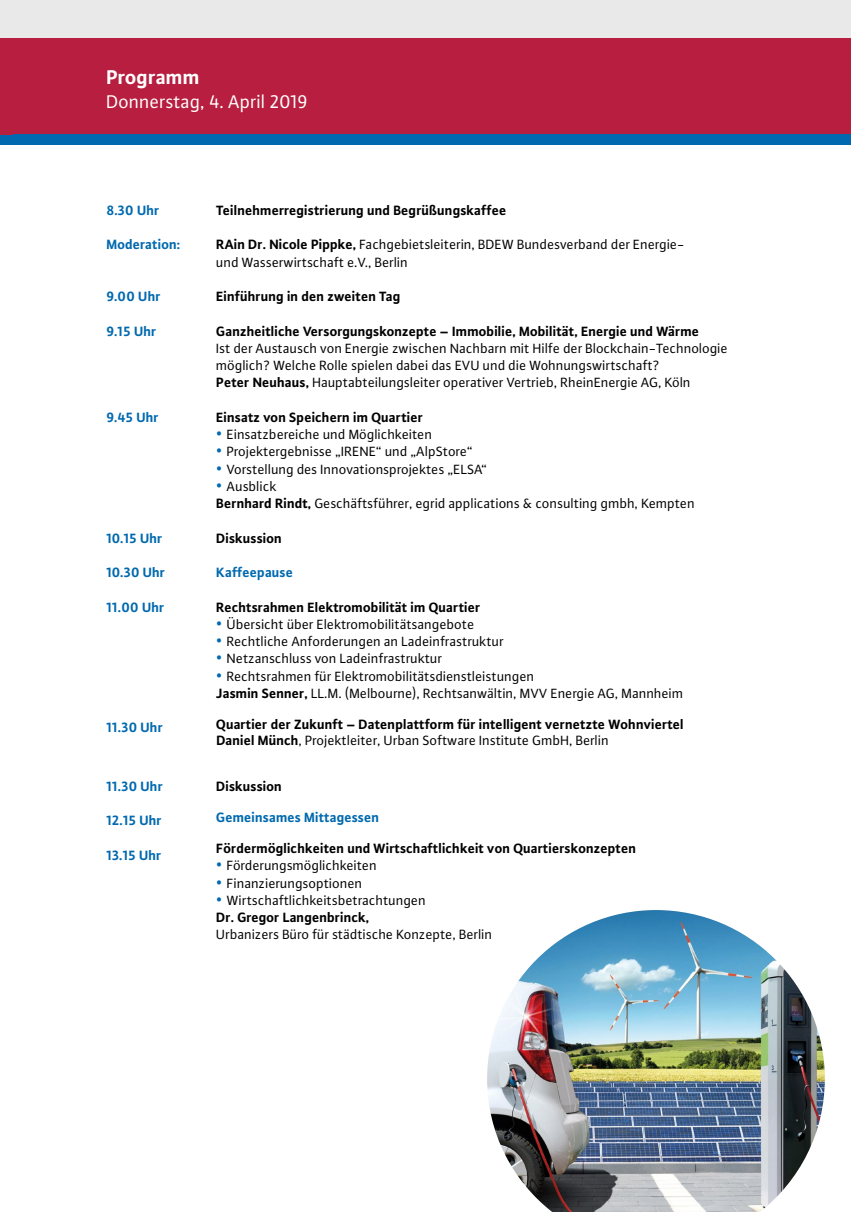
<style>
.page{position:relative;width:851px;height:1212px;background:#fff}
.page>*{position:absolute;margin:0;border:0;box-sizing:border-box;transform-origin:0 0}
.t1{font:21px "Plus Sans Bold LF";color:#fff}
.t2{font:19.5px "Plus Sans Normal LF";color:#fff}
.t3{font:14.25px/17.2px "Plus Sans Normal LF";color:#000}
.t4{font:14.25px "Plus Sans Bold LF";color:#000}
.t5{font:14.25px "Plus Sans Bold LF";color:#0069af}
.s1{font-family:"Plus Sans Bold LF"}
.s2{font-size:19.5px;color:#0069af}
</style>
<div class="page">
<div style="left:0;top:0;width:850px;height:38px;background:#e9e9e9"></div>
<div style="left:0;top:38px;width:850px;height:96px;background:#b71e3f"></div>
<div style="left:0;top:134px;width:850px;height:11px;background:#0069af"></div>
<img style="left:487px;top:910px;width:337px;height:302px">
<h1 class="t1" style="left:106px;top:64px;width:95px">Programm</h1>
<h2 class="t2" style="left:106px;top:89px;width:203px">Donnerstag, 4. April 2019</h2>
<p class="t5" style="left:106px;top:201px;width:54px">8.30 Uhr</p>
<p class="t5" style="left:106px;top:235px;width:75px">Moderation:</p>
<p class="t5" style="left:106px;top:287px;width:56px">9.00 Uhr</p>
<p class="t5" style="left:106px;top:322px;width:51px">9.15 Uhr</p>
<p class="t5" style="left:106px;top:408px;width:54px">9.45 Uhr</p>
<p class="t5" style="left:106px;top:529px;width:57px">10.15 Uhr</p>
<p class="t5" style="left:106px;top:563px;width:60px">10.30 Uhr</p>
<p class="t5" style="left:106px;top:598px;width:59px">11.00 Uhr</p>
<p class="t5" style="left:106px;top:718px;width:58px">11.30 Uhr</p>
<p class="t5" style="left:106px;top:776px;width:58px">11.30 Uhr</p>
<p class="t5" style="left:106px;top:811px;width:57px">12.15 Uhr</p>
<p class="t5" style="left:106px;top:845px;width:57px">13.15 Uhr</p>
<p class="t4" style="left:216px;top:201px;width:291px">Teilnehmerregistrierung und Begrüßungskaffee</p>
<p class="t3" style="left:216px;top:236px;width:467px"><span class="s1">RAin Dr. Nicole Pippke,</span> Fachgebietsleiterin, BDEW Bundesverband der Energie&shy;und Wasserwirtschaft e.V., Berlin</p>
<p class="t4" style="left:216px;top:287px;width:186px">Einführung in den zweiten Tag</p>
<p class="t4" style="left:216px;top:322px;width:484px">Ganzheitliche Versorgungskonzepte – Immobilie, Mobilität, Energie und Wärme</p>
<p class="t3" style="left:216px;top:339px;width:513px">Ist der Austausch von Energie zwischen Nachbarn mit Hilfe der Blockchain-Technologie möglich? Welche Rolle spielen dabei das EVU und die Wohnungswirtschaft?<br><span class="s1">Peter Neuhaus,</span> Hauptabteilungsleiter operativer Vertrieb, RheinEnergie AG, Köln</p>
<p class="t4" style="left:216px;top:408px;width:208px">Einsatz von Speichern im Quartier</p>
<p class="t3" style="left:216px;top:425px;width:217px"><span class="s2">•</span> Einsatzbereiche und Möglichkeiten</p>
<p class="t3" style="left:216px;top:443px;width:258px"><span class="s2">•</span> Projektergebnisse „IRENE“ und „AlpStore“</p>
<p class="t3" style="left:216px;top:460px;width:272px"><span class="s2">•</span> Vorstellung des Innovationsprojektes „ELSA“</p>
<p class="t3" style="left:216px;top:477px;width:480px"><span class="s2">•</span> Ausblick<br><span class="s1">Bernhard Rindt,</span> Geschäftsführer, egrid applications &amp; consulting gmbh, Kempten</p>
<p class="t4" style="left:216px;top:529px;width:67px">Diskussion</p>
<p class="t5" style="left:216px;top:563px;width:78px">Kaffeepause</p>
<p class="t4" style="left:216px;top:598px;width:265px">Rechtsrahmen Elektromobilität im Quartier</p>
<p class="t3" style="left:216px;top:615px;width:259px"><span class="s2">•</span> Übersicht über Elektromobilitätsangebote</p>
<p class="t3" style="left:216px;top:632px;width:289px"><span class="s2">•</span> Rechtliche Anforderungen an Ladeinfrastruktur</p>
<p class="t3" style="left:216px;top:650px;width:227px"><span class="s2">•</span> Netzanschluss von Ladeinfrastruktur</p>
<p class="t3" style="left:216px;top:667px;width:468px"><span class="s2">•</span> Rechtsrahmen für Elektromobilitätsdienstleistungen<br><span class="s1">Jasmin Senner,</span> LL.M. (Melbourne), Rechtsanwältin, MVV Energie AG, Mannheim</p>
<p class="t4" style="left:216px;top:715px;width:469px">Quartier der Zukunft – Datenplattform für intelligent vernetzte Wohnviertel</p>
<p class="t3" style="left:216px;top:731px;width:394px"><span class="s1">Daniel Münch</span>, Projektleiter, Urban Software Institute GmbH, Berlin</p>
<p class="t4" style="left:216px;top:777px;width:67px">Diskussion</p>
<p class="t5" style="left:216px;top:808px;width:164px">Gemeinsames Mittagessen</p>
<p class="t4" style="left:216px;top:839px;width:421px">Fördermöglichkeiten und Wirtschaftlichkeit von Quartierskonzepten</p>
<p class="t3" style="left:216px;top:857px;width:162px"><span class="s2">•</span> Förderungsmöglichkeiten</p>
<p class="t3" style="left:216px;top:874px;width:147px"><span class="s2">•</span> Finanzierungsoptionen</p>
<p class="t3" style="left:216px;top:891px;width:211px"><span class="s2">•</span> Wirtschaftlichkeitsbetrachtungen</p>
<p class="t4" style="left:216px;top:908px;width:154px">Dr. Gregor Langenbrinck,</p>
<p class="t3" style="left:216px;top:926px;width:277px">Urbanizers Büro für städtische Konzepte, Berlin</p>
</div>
